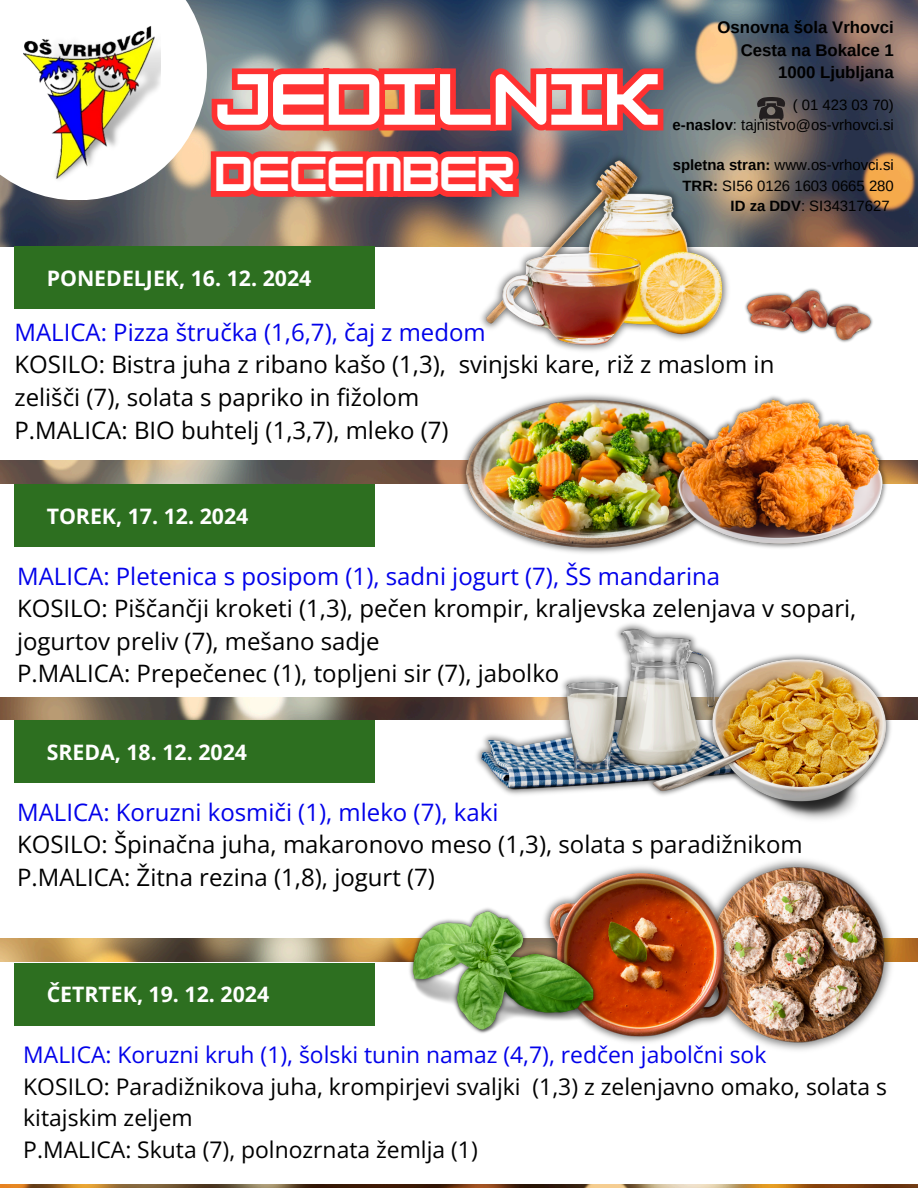
<style>
.page{position:relative;width:918px;height:1188px;background:#fff}
.page>*{position:absolute;margin:0;border:0;box-sizing:border-box;transform-origin:0 0}
.t1{font:700 63.3px "HK Modular";color:#fff}
.t2{font:700 42.6px "HK Modular";color:#fff}
.t3{font:24px/32.7px "Open Sans";color:#000}
.t4{font:22.95px/31.5px "Open Sans";color:#000}
.t5{font:700 21.3px "Open Sans";color:#fff}
.t6{font:700 16.8px/22.5px "Arimo";color:#000;text-align:right}
.t7{font:14.85px "Arimo";color:#000}
.s1{font-weight:700}
.s2{color:#0302ea}
</style>
<div class="page">
<img style="left:0;top:0;width:918px;height:1188px">
<div style="left:0;top:962px;width:918px;height:221px;background:#fff"></div>
<div style="left:0;top:247px;width:918px;height:213px;background:#fff"></div>
<div style="left:0;top:484px;width:918px;height:213px;background:#fff"></div>
<div style="left:0;top:721px;width:918px;height:217px;background:#fff"></div>
<svg style="left:756px;top:96px;width:30px;height:24px"></svg>
<svg style="left:0;top:0;width:207px;height:200px"></svg>
<img style="left:23px;top:26px;width:138px;height:157px">
<div style="left:14px;top:484px;width:361px;height:62px;background:#2d6f20"></div>
<div style="left:14px;top:247px;width:361px;height:62px;background:#2d6f20"></div>
<div style="left:14px;top:721px;width:361px;height:62px;background:#2d6f20"></div>
<div style="left:14px;top:963px;width:361px;height:62px;background:#2d6f20"></div>
<img style="left:815px;top:862px;width:103px;height:187px">
<img style="left:550px;top:859px;width:265px;height:191px">
<img style="left:402px;top:905px;width:204px;height:136px">
<img style="left:460px;top:623px;width:247px;height:172px">
<img style="left:641px;top:651px;width:257px;height:169px">
<img style="left:442px;top:394px;width:223px;height:160px">
<img style="left:665px;top:396px;width:229px;height:152px">
<img style="left:458px;top:143px;width:328px;height:208px">
<img style="left:738px;top:270px;width:135px;height:81px">
<img style="left:202px;top:59px;width:467px;height:147px">
<p class="t1" style="left:215px;top:61px;width:447px">JEDILNIK</p>
<p class="t2" style="left:215px;top:149px;width:301px">DECEMBER</p>
<p class="t6" style="left:717px;top:16px;width:178px">Osnovna šola Vrhovci<br>Cesta na Bokalce 1<br>1000 Ljubljana</p>
<p class="t7" style="left:793px;top:96px;width:103px">( 01 423 03 70)</p>
<p class="t7" style="left:672px;top:116px;width:223px"><span class="s1">e-naslov</span>: tajnistvo@os-vrhovci.si</p>
<h3 class="t7" style="left:673px;top:157px;width:223px"><span class="s1">spletna stran:</span> www.os-vrhovci.si</h3>
<p class="t7" style="left:683px;top:177px;width:213px"><span class="s1">TRR:</span> SI56 0126 1603 0665 280</p>
<h2 class="t7" style="left:731px;top:197px;width:161px"><span class="s1">ID za DDV</span>: SI34317627</h2>
<h4 class="t5" style="left:47px;top:263px;width:266px">PONEDELJEK, 16. 12. 2024</h4>
<p class="t3" style="left:14px;top:315px;width:761px"><span class="s2">MALICA: Pizza štručka (1,6,7), čaj z medom<br></span>KOSILO: Bistra juha z ribano kašo (1,3), svinjski kare, riž z maslom in zelišči (7), solata s papriko in fižolom<br>P.MALICA: BIO buhtelj (1,3,7), mleko (7)</p>
<p class="t5" style="left:47px;top:501px;width:203px">TOREK, 17. 12. 2024</p>
<p class="t3" style="left:17px;top:559px;width:841px"><span class="s2">MALICA: Pletenica s posipom (1), sadni jogurt (7), ŠS mandarina<br></span>KOSILO: Piščančji kroketi (1,3), pečen krompir, kraljevska zelenjava v sopari, jogurtov preliv (7), mešano sadje<br>P.MALICA: Prepečenec (1), topljeni sir (7), jabolko</p>
<p class="t5" style="left:47px;top:737px;width:202px">SREDA, 18. 12. 2024</p>
<p class="t3" style="left:17px;top:795px;width:787px"><span class="s2">MALICA: Koruzni kosmiči (1), mleko (7), kaki<br></span>KOSILO: Špinačna juha, makaronovo meso (1,3), solata s paradižnikom<br>P.MALICA: Žitna rezina (1,8), jogurt (7)</p>
<h1 class="t5" style="left:47px;top:980px;width:224px">ČETRTEK, 19. 12. 2024</h1>
<p class="t4" style="left:23px;top:1039px;width:865px"><span class="s2">MALICA: Koruzni kruh (1), šolski tunin namaz (4,7), redčen jabolčni sok<br></span>KOSILO: Paradižnikova juha, krompirjevi svaljki (1,3) z zelenjavno omako, solata s kitajskim zeljem<br>P.MALICA: Skuta (7), polnozrnata žemlja (1)</p>
</div>
